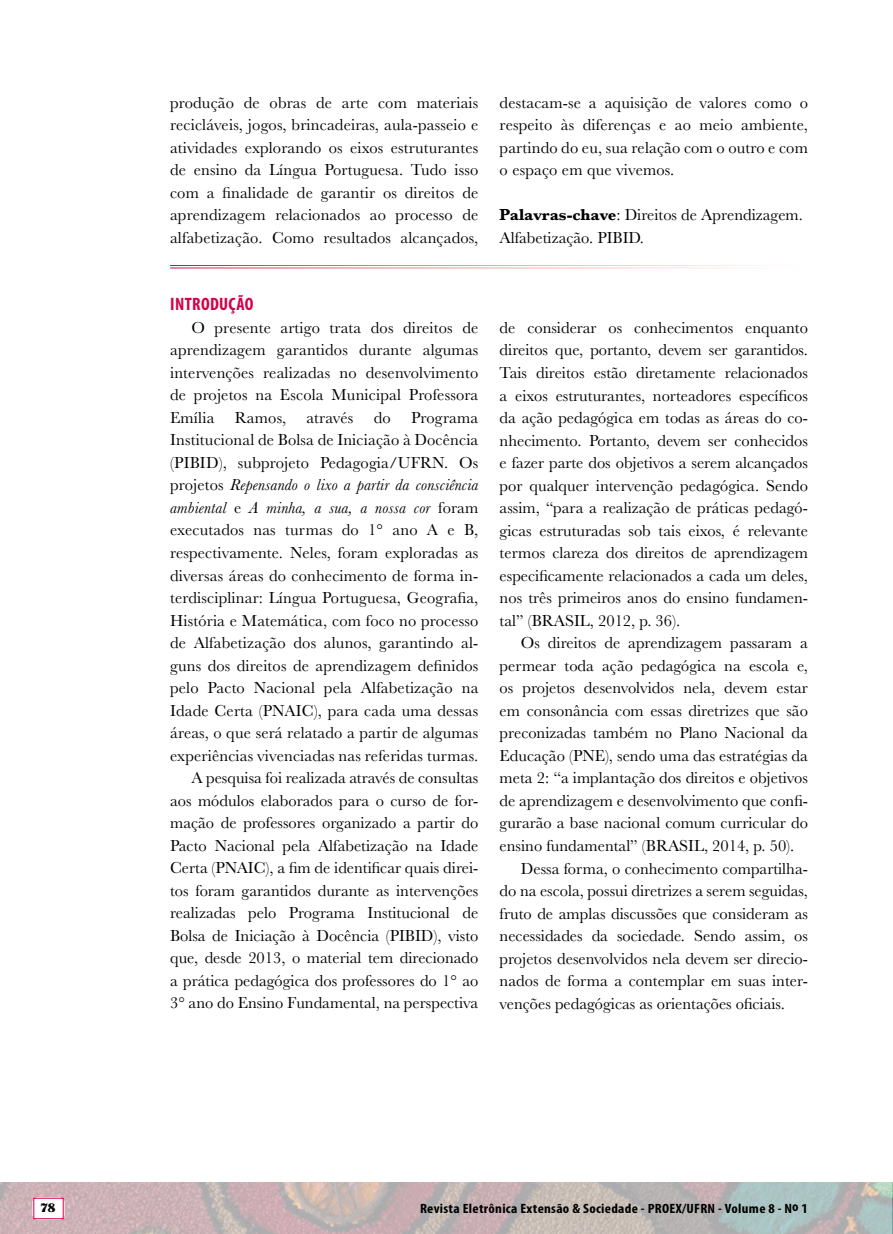
<style>
.page{position:relative;width:893px;height:1234px;background:#fff}
.page>*{position:absolute;margin:0;border:0;box-sizing:border-box;transform-origin:0 0}
.t1{font:700 condensed 18px "Myriad Pro";letter-spacing:.02em;color:#d4004a}
.t2{font:16.5px/22.5px "Baskerville";color:#000;text-align:justify}
.t3{font:700 condensed 13.5px "Myriad Pro";letter-spacing:.02em;color:#000;scale:1.1 1}
.t4{font:12px "Escafina Low";color:#000;scale:1.1 1}
.s1{font-weight:700}
.s2{font-style:italic}
</style>
<div class="page">
<img style="left:0;top:1182px;width:893px;height:51px">
<svg style="left:32px;top:1196px;width:33px;height:23px"></svg>
<div style="left:33px;top:1197px;width:31px;height:21px;background:#fff"></div>
<p class="t2" style="left:170px;top:91px;width:310px">produção de obras de arte com materiais recicláveis, jogos, brincadeiras, aula-passeio e atividades explorando os eixos estruturantes de ensino da Língua Portuguesa. Tudo isso com a finalidade de garantir os direitos de aprendizagem relacionados ao processo de alfabetização. Como resultados alcançados,</p>
<p class="t2" style="left:500px;top:91px;width:310px">destacam-se a aquisição de valores como o respeito às diferenças e ao meio ambiente, partindo do eu, sua relação com o outro e com o espaço em que vivemos.</p>
<p class="t2" style="left:500px;top:204px;width:305px"><span class="s1">Palavras-chave</span>: Direitos de Aprendizagem.<br>Alfabetização. PIBID.</p>
<p class="t1" style="left:170px;top:294px;width:85px">INTRODUÇÃO</p>
<p class="t2" style="left:170px;top:316px;width:310px;text-align:right">O presente artigo trata dos direitos de aprendizagem garantidos durante algumas intervenções realizadas no desenvolvimento de projetos na Escola Municipal Professora Emília Ramos, através do Programa Institucional de Bolsa de Iniciação à Docência (PIBID), subprojeto Pedagogia/UFRN. Os projetos <span class="s2">Repensando o lixo a partir da consciência ambiental</span> e <span class="s2">A minha, a sua, a nossa cor</span> foram executados nas turmas do 1° ano A e B, respectivamente. Neles, foram exploradas as diversas áreas do conhecimento de forma in&shy;terdisciplinar: Língua Portuguesa, Geografia, História e Matemática, com foco no processo de Alfabetização dos alunos, garantindo al&shy;guns dos direitos de aprendizagem definidos pelo Pacto Nacional pela Alfabetização na Idade Certa (PNAIC), para cada uma dessas áreas, o que será relatado a partir de algumas experiências vivenciadas nas referidas turmas.<br>A pesquisa foi realizada através de consultas aos módulos elaborados para o curso de for&shy;mação de professores organizado a partir do Pacto Nacional pela Alfabetização na Idade Certa (PNAIC), a fim de identificar quais direi&shy;tos foram garantidos durante as intervenções realizadas pelo Programa Institucional de Bolsa de Iniciação à Docência (PIBID), visto que, desde 2013, o material tem direcionado a prática pedagógica dos professores do 1° ao 3° ano do Ensino Fundamental, na perspectiva</p>
<p class="t2" style="left:500px;top:316px;width:310px">de considerar os conhecimentos enquanto direitos que, portanto, devem ser garantidos.<br>Tais direitos estão diretamente relacionados a eixos estruturantes, norteadores específicos da ação pedagógica em todas as áreas do co&shy;nhecimento. Portanto, devem ser conhecidos e fazer parte dos objetivos a serem alcançados por qualquer intervenção pedagógica. Sendo assim, “para a realização de práticas pedagó&shy;gicas estruturadas sob tais eixos, é relevante termos clareza dos direitos de aprendizagem especificamente relacionados a cada um deles, nos três primeiros anos do ensino fundamen&shy;tal” (BRASIL, 2012, p. 36).</p>
<p class="t2" style="left:521px;top:631px;width:289px">Os direitos de aprendizagem passaram a</p>
<p class="t2" style="left:500px;top:654px;width:310px">permear toda ação pedagógica na escola e,</p>
<p class="t2" style="left:500px;top:676px;width:310px">os projetos desenvolvidos nela, devem estar</p>
<p class="t2" style="left:500px;top:699px;width:310px">em consonância com essas diretrizes que são</p>
<p class="t2" style="left:500px;top:721px;width:310px">preconizadas também no Plano Nacional da</p>
<p class="t2" style="left:500px;top:744px;width:310px">Educação (PNE), sendo uma das estratégias da</p>
<p class="t2" style="left:500px;top:767px;width:310px">meta 2: “a implantação dos direitos e objetivos</p>
<p class="t2" style="left:500px;top:789px;width:310px">de aprendizagem e desenvolvimento que confi-</p>
<p class="t2" style="left:500px;top:812px;width:310px">gurarão a base nacional comum curricular do</p>
<p class="t2" style="left:500px;top:834px;width:296px">ensino fundamental” (BRASIL, 2014, p. 50).</p>
<p class="t2" style="left:521px;top:857px;width:289px">Dessa forma, o conhecimento compartilha-</p>
<p class="t2" style="left:500px;top:879px;width:310px">do na escola, possui diretrizes a serem seguidas,</p>
<p class="t2" style="left:500px;top:902px;width:310px">fruto de amplas discussões que consideram as</p>
<p class="t2" style="left:500px;top:924px;width:310px">necessidades da sociedade. Sendo assim, os</p>
<p class="t2" style="left:500px;top:947px;width:310px">projetos desenvolvidos nela devem ser direcio-</p>
<p class="t2" style="left:500px;top:969px;width:310px">nados de forma a contemplar em suas inter-</p>
<p class="t2" style="left:500px;top:992px;width:287px">venções pedagógicas as orientações oficiais.</p>
<p class="t4" style="left:41px;top:1199px;width:15px">78</p>
<p class="t3" style="left:420px;top:1200px;width:354px">Revista Eletrônica Extensão &amp; Sociedade - PROEX/UFRN - Volume 8 - No 1</p>
</div>
